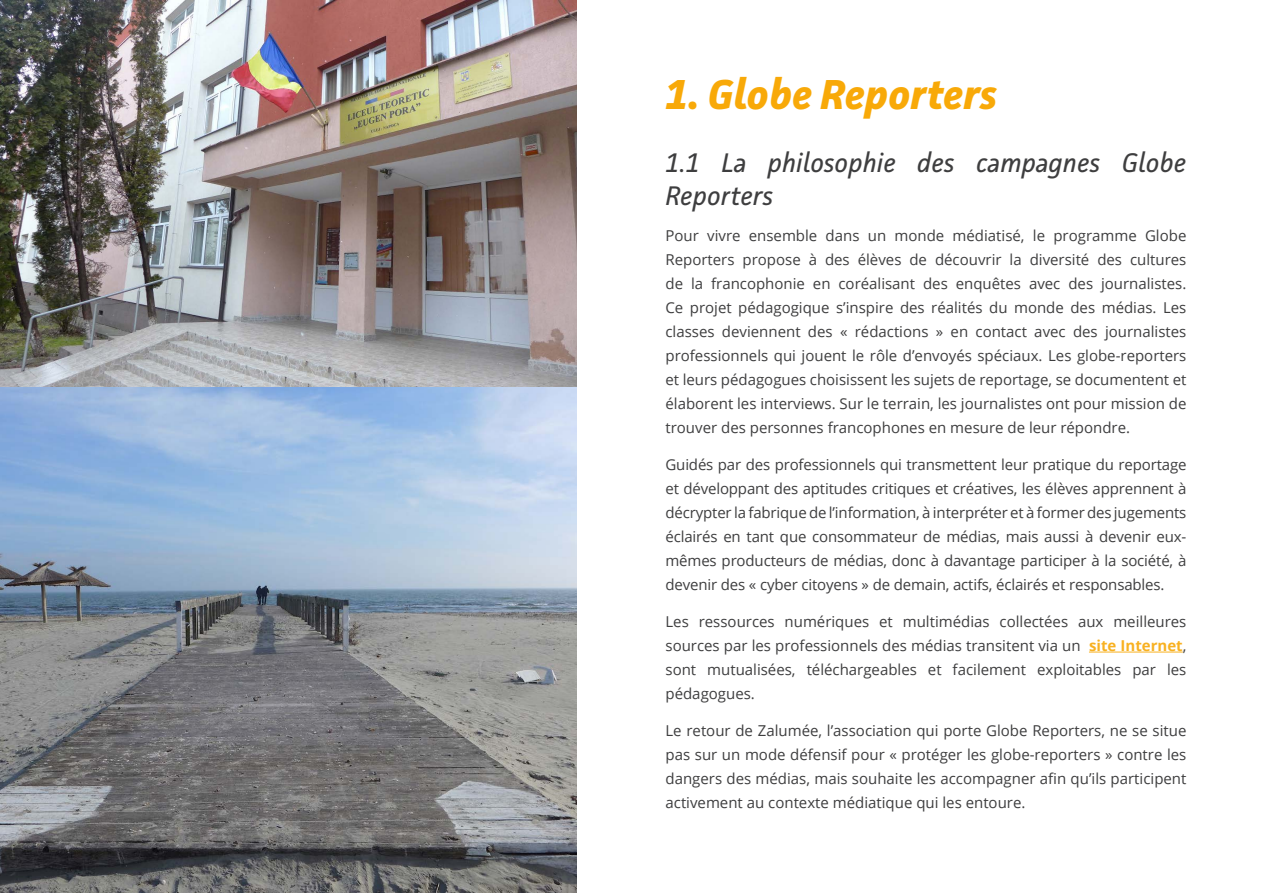
<style>
.page{position:relative;width:1263px;height:893px;background:#fff}
.page>*{position:absolute;margin:0;border:0;box-sizing:border-box;transform-origin:0 0}
.t1{font:italic 700 42px "Facit";color:#f8a908}
.t2{font:italic 27px/33px "Facit";color:#3e3e3f}
.t3{font:15px/24px "Open Sans";color:#3e3e3f;text-align:justify}
.s1{font-weight:700;color:#f8b121}
</style>
<div class="page">
<hr style="left:1089px;top:652px;width:94px;height:1px;background:#f8b121">
<img style="left:0;top:387px;width:576px;height:506px">
<img style="left:0;top:0;width:576px;height:387px">
<h1 class="t1" style="left:665px;top:68px;width:333px">1. Globe Reporters</h1>
<h2 class="t2" style="left:665px;top:145px;width:522px">1.1 La philosophie des campagnes Globe<br>Reporters</h2>
<p class="t3" style="left:665px;top:224px;width:522px">Pour vivre ensemble dans un monde médiatisé, le programme Globe Reporters propose à des élèves de découvrir la diversité des cultures de la francophonie en coréalisant des enquêtes avec des journalistes.<br>Ce projet pédagogique s’inspire des réalités du monde des médias. Les classes deviennent des « rédactions » en contact avec des journalistes professionnels qui jouent le rôle d’envoyés spéciaux. Les globe-reporters et leurs pédagogues choisissent les sujets de reportage, se documentent et élaborent les interviews. Sur le terrain, les journalistes ont pour mission de trouver des personnes francophones en mesure de leur répondre.</p>
<p class="t3" style="left:665px;top:452px;width:522px">Guidés par des professionnels qui transmettent leur pratique du reportage et développant des aptitudes critiques et créatives, les élèves apprennent à décrypter la fabrique de l’information, à interpréter et à former des jugements éclairés en tant que consommateur de médias, mais aussi à devenir eux&shy;mêmes producteurs de médias, donc à davantage participer à la société, à devenir des « cyber citoyens » de demain, actifs, éclairés et responsables.</p>
<p class="t3" style="left:665px;top:609px;width:522px">Les ressources numériques et multimédias collectées aux meilleures sources par les professionnels des médias transitent via un <span class="s1">site Internet</span>, sont mutualisées, téléchargeables et facilement exploitables par les pédagogues.</p>
<p class="t3" style="left:665px;top:718px;width:522px">Le retour de Zalumée, l’association qui porte Globe Reporters, ne se situe pas sur un mode défensif pour « protéger les globe-reporters » contre les dangers des médias, mais souhaite les accompagner afin qu’ils participent activement au contexte médiatique qui les entoure.</p>
</div>
